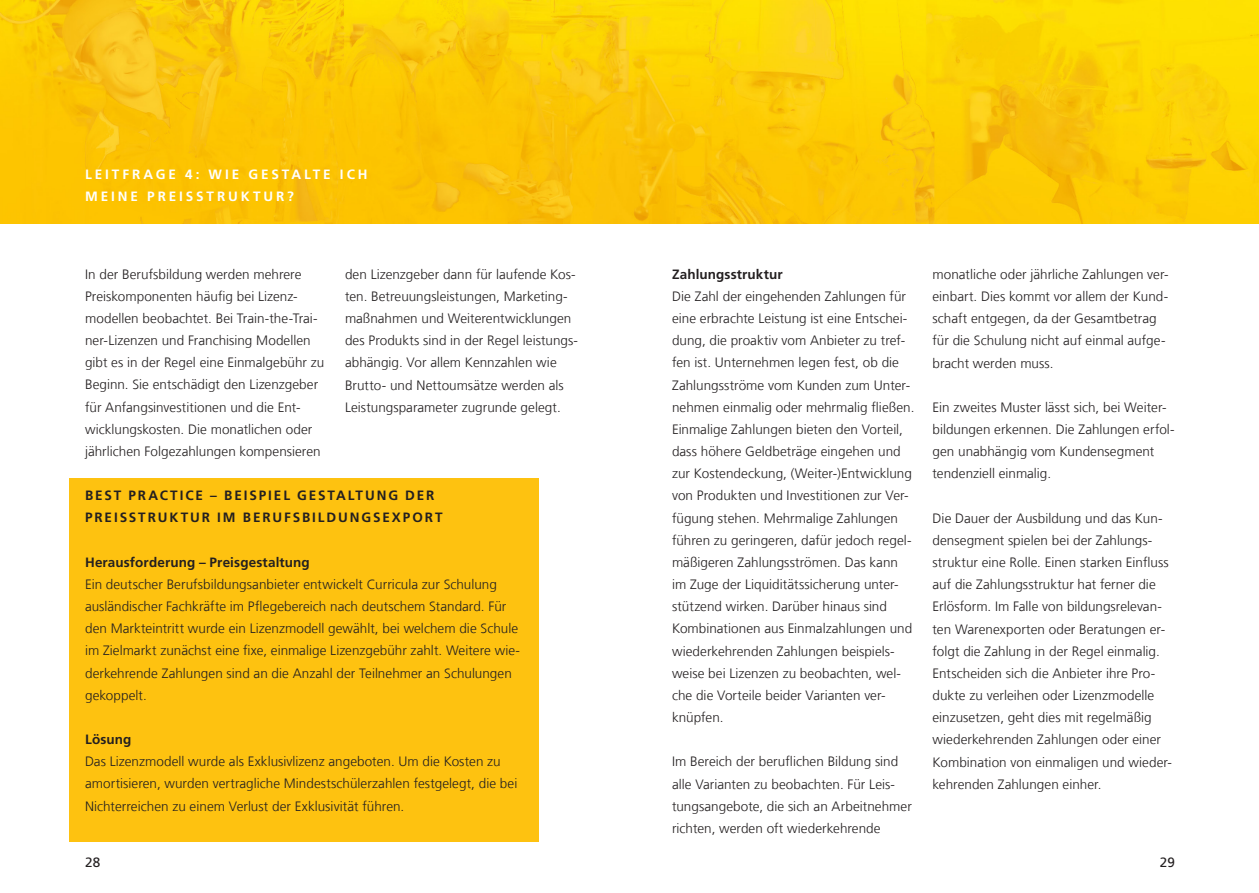
<style>
.page{position:relative;width:1259px;height:893px;background:#fff}
.page>*{position:absolute;margin:0;border:0;box-sizing:border-box;transform-origin:0 0}
.t1{font:300 13.5px/22.2px "Frutiger LT Com";letter-spacing:.005em;color:#231f20}
.t2{font:700 13.5px/22.2px "Frutiger LT Com";letter-spacing:.13em;color:#231f20}
.t3{font:700 13.5px/22.2px "Frutiger LT Com";letter-spacing:.215em;color:#fff}
.t4{font:700 13.5px "Frutiger LT Com";letter-spacing:.01em;color:#231f20}
.t5{font:700 13.5px "Frutiger LT Com";letter-spacing:.005em;color:#231f20}
.t6{font:13.5px "Frutiger LT Com";color:#231f20}
</style>
<div class="page">
<img style="left:0;top:0;width:1259px;height:223px">
<div style="left:69px;top:478px;width:469px;height:364px;background:#fec210"></div>
<p class="t3" style="left:85px;top:163px;width:284px">LEITFRAGE 4: WIE GESTALTE ICH<br>MEINE PREISSTRUKTUR?</p>
<p class="t1" style="left:85px;top:263px;width:241px">In der Berufsbildung werden mehrere Preiskomponenten häufig bei Lizenz&shy;modellen beobachtet. Bei Train-the-Trai&shy;ner-Lizenzen und Franchising Modellen gibt es in der Regel eine Einmalgebühr zu Beginn. Sie entschädigt den Lizenzgeber für Anfangsinvestitionen und die Ent&shy;wicklungskosten. Die monatlichen oder jährlichen Folgezahlungen kompensieren</p>
<p class="t1" style="left:345px;top:263px;width:234px">den Lizenzgeber dann für laufende Kos&shy;ten. Betreuungsleistungen, Marketing&shy;maßnahmen und Weiterentwicklungen des Produkts sind in der Regel leistungs&shy;abhängig. Vor allem Kennzahlen wie Brutto- und Nettoumsätze werden als Leistungsparameter zugrunde gelegt.</p>
<p class="t2" style="left:85px;top:485px;width:359px">BEST PRACTICE – BEISPIEL GESTALTUNG DER<br>PREISSTRUKTUR IM BERUFSBILDUNGSEXPORT</p>
<p class="t4" style="left:85px;top:554px;width:226px">Herausforderung – Preisgestaltung</p>
<p class="t1" style="left:85px;top:573px;width:436px">Ein deutscher Berufsbildungsanbieter entwickelt Curricula zur Schulung ausländischer Fachkräfte im Pflegebereich nach deutschem Standard. Für den Markteintritt wurde ein Lizenzmodell gewählt, bei welchem die Schule im Zielmarkt zunächst eine fixe, einmalige Lizenzgebühr zahlt. Weitere wie&shy;derkehrende Zahlungen sind an die Anzahl der Teilnehmer an Schulungen gekoppelt.</p>
<p class="t2" style="left:85px;top:728px;width:48px">Lösung</p>
<p class="t1" style="left:85px;top:751px;width:434px">Das Lizenzmodell wurde als Exklusivlizenz angeboten. Um die Kosten zu amortisieren, wurden vertragliche Mindestschülerzahlen festgelegt, die bei<br>Nichterreichen zu einem Verlust der Exklusivität führen.</p>
<p class="t5" style="left:672px;top:266px;width:112px">Zahlungsstruktur</p>
<p class="t1" style="left:672px;top:285px;width:244px">Die Zahl der eingehenden Zahlungen für eine erbrachte Leistung ist eine Entschei&shy;dung, die proaktiv vom Anbieter zu tref&shy;fen ist. Unternehmen legen fest, ob die Zahlungsströme vom Kunden zum Unter&shy;nehmen einmalig oder mehrmalig fließen.<br>Einmalige Zahlungen bieten den Vorteil, dass höhere Geldbeträge eingehen und zur Kostendeckung, (Weiter-)Entwicklung von Produkten und Investitionen zur Ver&shy;fügung stehen. Mehrmalige Zahlungen führen zu geringeren, dafür jedoch regel&shy;mäßigeren Zahlungsströmen. Das kann im Zuge der Liquiditätssicherung unter&shy;stützend wirken. Darüber hinaus sind Kombinationen aus Einmalzahlungen und wiederkehrenden Zahlungen beispiels&shy;weise bei Lizenzen zu beobachten, wel&shy;che die Vorteile beider Varianten ver&shy;knüpfen.</p>
<p class="t1" style="left:672px;top:751px;width:241px">Im Bereich der beruflichen Bildung sind alle Varianten zu beobachten. Für Leis&shy;tungsangebote, die sich an Arbeitnehmer richten, werden oft wiederkehrende</p>
<p class="t1" style="left:932px;top:263px;width:238px">monatliche oder jährliche Zahlungen ver&shy;einbart. Dies kommt vor allem der Kund&shy;schaft entgegen, da der Gesamtbetrag für die Schulung nicht auf einmal aufge&shy;bracht werden muss.</p>
<p class="t1" style="left:932px;top:396px;width:244px">Ein zweites Muster lässt sich, bei Weiter&shy;bildungen erkennen. Die Zahlungen erfol&shy;gen unabhängig vom Kundensegment tendenziell einmalig.</p>
<p class="t1" style="left:932px;top:507px;width:241px">Die Dauer der Ausbildung und das Kun&shy;densegment spielen bei der Zahlungs&shy;struktur eine Rolle. Einen starken Einfluss auf die Zahlungsstruktur hat ferner die Erlösform. Im Falle von bildungsrelevan&shy;ten Warenexporten oder Beratungen er&shy;folgt die Zahlung in der Regel einmalig.<br>Entscheiden sich die Anbieter ihre Pro&shy;dukte zu verleihen oder Lizenzmodelle einzusetzen, geht dies mit regelmäßig wiederkehrenden Zahlungen oder einer Kombination von einmaligen und wieder&shy;kehrenden Zahlungen einher.</p>
<p class="t6" style="left:85px;top:854px;width:17px">28</p>
<p class="t6" style="left:1159px;top:854px;width:17px">29</p>
</div>
